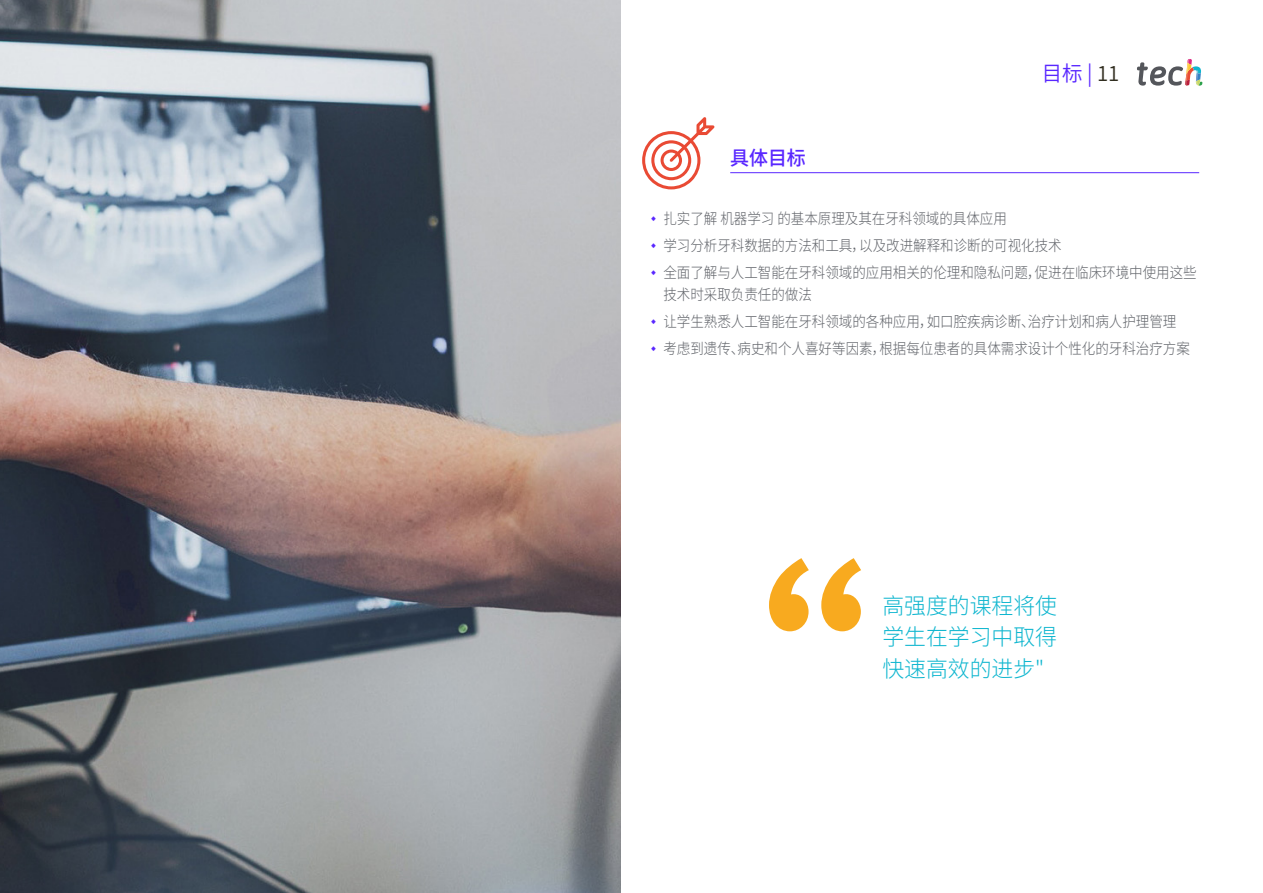
<style>
.page{position:relative;width:1263px;height:893px;background:#fff}
.page>*{position:absolute;margin:0;border:0;box-sizing:border-box;transform-origin:0 0}
.t1{font:300 22.5px/31.5px "Source Han Sans CN";color:#0fb6cf;text-align:justify}
.t2{font:21px "Source Han Sans CN";color:#5927ff}
.t3{font:500 19.5px "Source Han Sans CN";color:#5927ff}
.t4{font:300 15px/26.7px "Source Han Sans CN";color:#61646a;scale:.9 1}
.s1{color:#312e20}
</style>
<div class="page">
<hr style="left:730px;top:172px;width:469px;height:1px;background:#5927ff">
<svg style="left:642px;top:117px;width:72px;height:72px"></svg>
<img style="left:0;top:0;width:621px;height:893px">
<svg style="left:769px;top:558px;width:92px;height:73px"></svg>
<svg style="left:1137px;top:59px;width:65px;height:27px"></svg>
<h3 class="t3" style="left:730px;top:147px;width:77px">具体目标</h3>
<h2 class="t2" style="left:1042px;top:61px;width:79px">目标 | <span class="s1">11</span></h2>
<p class="t4" style="left:663px;top:205px;width:594px">扎实了解 机器学习 的基本原理及其在牙科领域的具体应用<br>学习分析牙科数据的方法和工具，以及改进解释和诊断的可视化技术<br>全面了解与人工智能在牙科领域的应用相关的伦理和隐私问题，促进在临床环境中使用这些</p>
<p class="t4" style="left:663px;top:281px;width:586px">技术时采取负责任的做法<br>让学生熟悉人工智能在牙科领域的各种应用，如口腔疾病诊断、治疗计划和病人护理管理考虑到遗传、病史和个人喜好等因素，根据每位患者的具体需求设计个性化的牙科治疗方案</p>
<h1 class="t1" style="left:882px;top:590px;width:176px">高强度的课程将使学生在学习中取得快速高效的进步"</h1>
</div>
